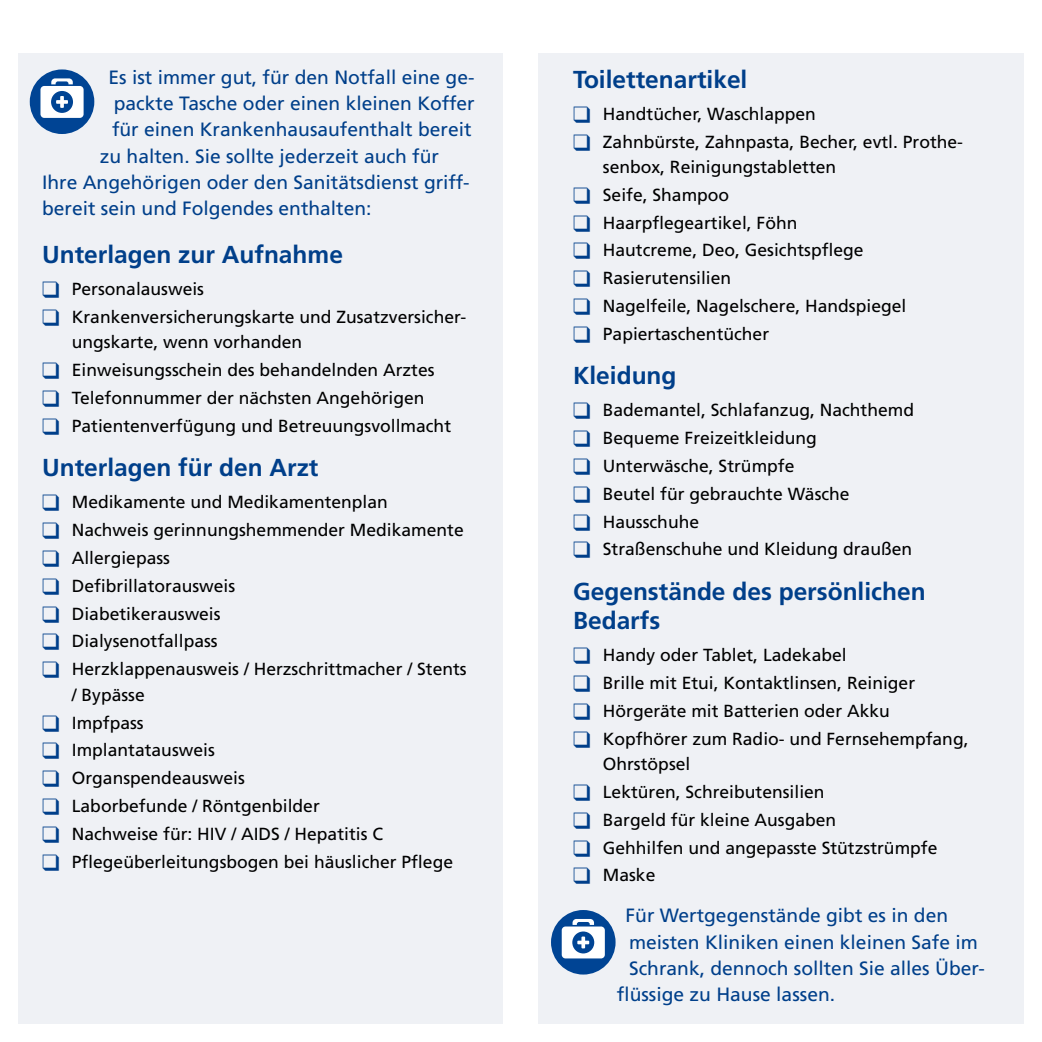
<style>
.page{position:relative;width:1042px;height:1042px;background:#eff1f5}
.page>*{position:absolute;margin:0;border:0;box-sizing:border-box;transform-origin:0 0}
.t1{font:700 24.5px/29.4px "Frutiger LT Std";color:#003f8a}
.t2{font:19.25px "Frutiger LT Std";color:#003f8a}
.t3{font:17.5px/27.8px "Frutiger LT Std";color:#000}
</style>
<div class="page">
<div style="left:30px;top:69px;width:64px;height:65px;background:#004494;border-radius:50%"></div>
<div style="left:40px;top:86px;width:44px;height:32px;background:#fff;border-radius:4px"></div>
<svg style="left:51px;top:91px;width:22px;height:22px"></svg>
<svg style="left:51px;top:78px;width:22px;height:6px"></svg>
<div style="left:551px;top:910px;width:64px;height:64px;background:#004494;border-radius:50%"></div>
<div style="left:562px;top:926px;width:43px;height:32px;background:#fff;border-radius:4px"></div>
<svg style="left:572px;top:931px;width:22px;height:22px"></svg>
<svg style="left:572px;top:919px;width:22px;height:6px"></svg>
<div style="left:0;top:0;width:1042px;height:52px;background:#fff"></div>
<div style="left:0;top:1024px;width:1042px;height:18px;background:#fff"></div>
<div style="left:0;top:0;width:17px;height:1042px;background:#fff"></div>
<div style="left:504px;top:0;width:34px;height:1042px;background:#fff"></div>
<div style="left:1024px;top:0;width:18px;height:1042px;background:#fff"></div>
<p class="t2" style="left:109px;top:66px;width:367px">Es ist immer gut, für den Notfall eine ge-</p>
<p class="t2" style="left:114px;top:92px;width:362px">packte Tasche oder einen kleinen Koffer</p>
<p class="t2" style="left:112px;top:118px;width:361px">für einen Krankenhausaufenthalt bereit</p>
<p class="t2" style="left:100px;top:145px;width:341px">zu halten. Sie sollte jederzeit auch für</p>
<p class="t2" style="left:42px;top:171px;width:429px">Ihre Angehörigen oder den Sanitätsdienst griff-</p>
<p class="t2" style="left:42px;top:197px;width:331px">bereit sein und Folgendes enthalten:</p>
<h1 class="t1" style="left:42px;top:240px;width:302px">Unterlagen zur Aufnahme</h1>
<p class="t3" style="left:72px;top:275px;width:396px">Personalausweis<br>Krankenversicherungskarte und Zusatzversicher-</p>
<p class="t3" style="left:72px;top:328px;width:381px">ungskarte, wenn vorhanden Einweisungsschein des behandelnden Arztes Telefonnummer der nächsten Angehörigen Patientenverfügung und Betreuungsvollmacht</p>
<h1 class="t1" style="left:42px;top:453px;width:278px">Unterlagen für den Arzt</h1>
<p class="t3" style="left:72px;top:488px;width:396px">Medikamente und Medikamentenplan<br>Nachweis gerinnungshemmender Medikamente<br>Allergiepass<br>Defibrillatorausweis<br>Diabetikerausweis<br>Dialysenotfallpass<br>Herzklappenausweis / Herzschrittmacher / Stents</p>
<p class="t3" style="left:72px;top:681px;width:383px">/ Bypässe<br>Impfpass<br>Implantatausweis<br>Organspendeausweis<br>Laborbefunde / Röntgenbilder<br>Nachweise für: HIV / AIDS / Hepatitis C<br>Pflegeüberleitungsbogen bei häuslicher Pflege</p>
<h1 class="t1" style="left:573px;top:65px;width:176px">Toilettenartikel</h1>
<p class="t3" style="left:603px;top:100px;width:362px">Handtücher, Waschlappen<br>Zahnbürste, Zahnpasta, Becher, evtl. Prothe-</p>
<p class="t3" style="left:603px;top:153px;width:305px">senbox, Reinigungstabletten<br>Seife, Shampoo<br>Haarpflegeartikel, Föhn<br>Hautcreme, Deo, Gesichtspflege<br>Rasierutensilien<br>Nagelfeile, Nagelschere, Handspiegel<br>Papiertaschentücher</p>
<h1 class="t1" style="left:573px;top:361px;width:105px">Kleidung</h1>
<p class="t3" style="left:603px;top:396px;width:313px">Bademantel, Schlafanzug, Nachthemd<br>Bequeme Freizeitkleidung<br>Unterwäsche, Strümpfe<br>Beutel für gebrauchte Wäsche<br>Hausschuhe<br>Straßenschuhe und Kleidung draußen</p>
<h1 class="t1" style="left:573px;top:576px;width:354px">Gegenstände des persönlichen<br>Bedarfs</h1>
<p class="t3" style="left:603px;top:641px;width:367px">Handy oder Tablet, Ladekabel<br>Brille mit Etui, Kontaktlinsen, Reiniger Hörgeräte mit Batterien oder Akku Kopfhörer zum Radio- und Fernsehempfang,</p>
<p class="t3" style="left:603px;top:750px;width:336px">Ohrstöpsel<br>Lektüren, Schreibutensilien<br>Bargeld für kleine Ausgaben<br>Gehhilfen und angepasste Stützstrümpfe<br>Maske</p>
<p class="t2" style="left:625px;top:904px;width:324px">Für Wertgegenstände gibt es in den</p>
<p class="t2" style="left:629px;top:931px;width:350px">meisten Kliniken einen kleinen Safe im</p>
<p class="t2" style="left:629px;top:957px;width:357px">Schrank, dennoch sollten Sie alles Über-</p>
<p class="t2" style="left:617px;top:983px;width:220px">flüssige zu Hause lassen.</p>
</div>
